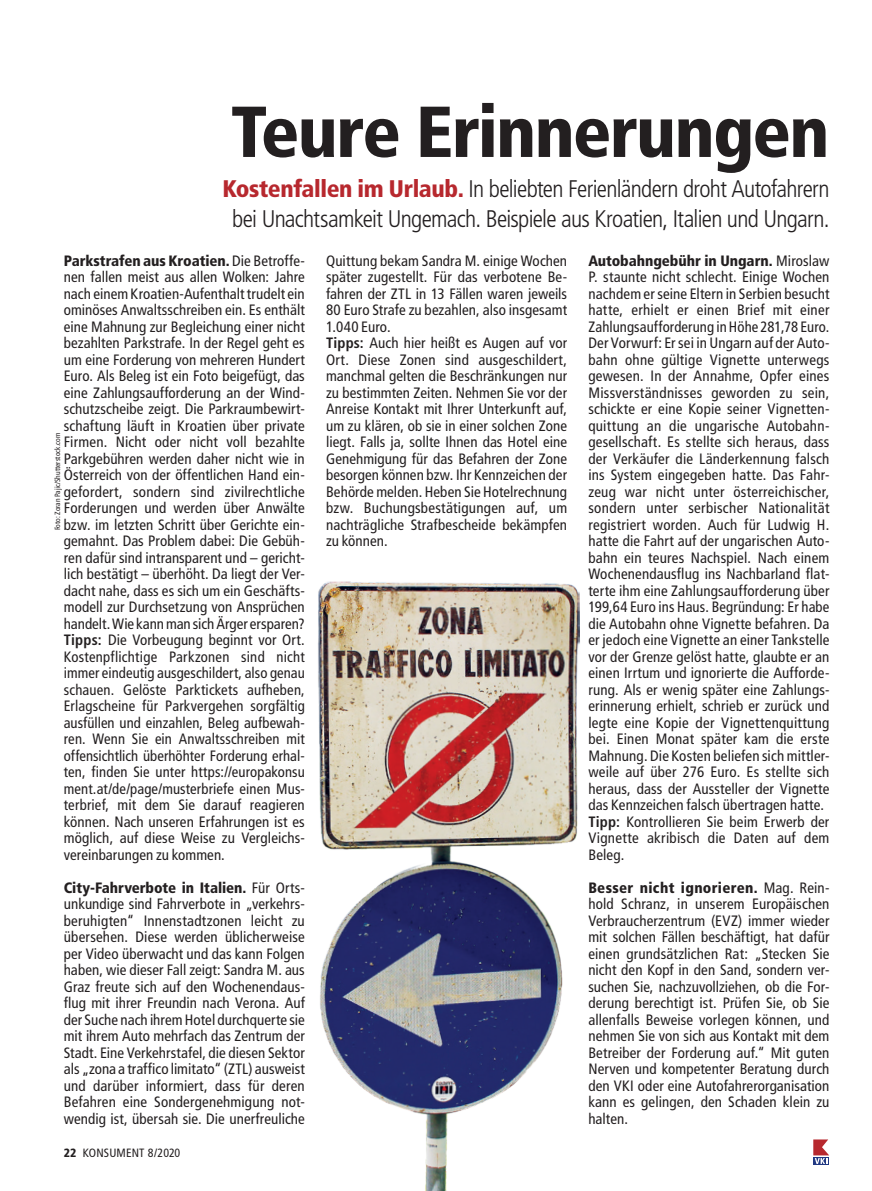
<style>
.page{position:relative;width:872px;height:1191px;background:#fff}
.page>*{position:absolute;margin:0;border:0;box-sizing:border-box;transform-origin:0 0}
.A_Titel_Test_Reports{font:900 condensed 72px "Frutiger LT Std";letter-spacing:-.025em;color:#231f20}
.A_Vorspann{font:300 condensed 24px/30px "Frutiger LT Std";letter-spacing:-.03em;color:#231f20;text-align:center}
.A_Spitzmarke_LT_Rubr{font:condensed 15px/16.5px "Frutiger LT Std";letter-spacing:.005em;color:#231f20;text-align:justify}
.A_Lauftext_Test_Repo{font:condensed 15px/16.5px "Frutiger LT Std";letter-spacing:.01em;color:#231f20;text-align:justify}
.t1{font:condensed 12px "Frutiger LT Std";letter-spacing:.005em;color:#231f20}
.A_Bildimpressum{font:condensed 7.5px "Frutiger LT Std";color:#231f20}
.s1{font-weight:900;color:#b7282e}
.s2{font-weight:900}
.s3{font-weight:700}
</style>
<div class="page">
<div style="left:813px;top:1157px;width:16px;height:8px;background:#203882"></div>
<svg style="left:813px;top:1139px;width:16px;height:25px"></svg>
<img style="left:318px;top:581px;width:262px;height:610px">
<p class="A_Titel_Test_Reports" style="left:231px;top:89px;width:600px">Teure Erinnerungen</p>
<p class="A_Vorspann" style="left:222px;top:174px;width:608px"><span class="s1">Kostenfallen im Urlaub.</span> In beliebten Ferienländern droht Autofahrern bei Unachtsamkeit Ungemach. Beispiele aus Kroatien, Italien und Ungarn.</p>
<p class="A_Spitzmarke_LT_Rubr" style="left:588px;top:252px;width:242px"><span class="s2">Autobahngebühr in Ungarn.</span> Miroslaw P. staunte nicht schlecht. Einige Wochen nachdem er seine Eltern in Serbien besucht hatte, erhielt er einen Brief mit einer Zahlungsaufforderung in Höhe 281,78 Euro.<br>Der Vorwurf: Er sei in Ungarn auf der Auto&shy;bahn ohne gültige Vignette unterwegs gewesen. In der Annahme, Opfer eines Missverständnisses geworden zu sein, schickte er eine Kopie seiner Vignetten&shy;quittung an die ungarische Autobahn&shy;gesellschaft. Es stellte sich heraus, dass der Verkäufer die Länderkennung falsch ins System eingegeben hatte. Das Fahr&shy;zeug war nicht unter österreichischer, sondern unter serbischer Nationalität registriert worden. Auch für Ludwig H. hatte die Fahrt auf der ungarischen Auto&shy;bahn ein teures Nachspiel. Nach einem Wochenendausflug ins Nachbarland flat&shy;terte ihm eine Zahlungsaufforderung über 199,64 Euro ins Haus. Begründung: Er habe die Autobahn ohne Vignette befahren. Da er jedoch eine Vignette an einer Tankstelle vor der Grenze gelöst hatte, glaubte er an einen Irrtum und ignorierte die Aufforde&shy;rung. Als er wenig später eine Zahlungs&shy;erinnerung erhielt, schrieb er zurück und legte eine Kopie der Vignettenquittung bei. Einen Monat später kam die erste Mahnung. Die Kosten beliefen sich mittler&shy;weile auf über 276 Euro. Es stellte sich heraus, dass der Aussteller der Vignette das Kennzeichen falsch übertragen hatte.</p>
<p class="A_Lauftext_Test_Repo" style="left:588px;top:813px;width:242px"><span class="s3">Tipp:</span> Kontrollieren Sie beim Erwerb der Vignette akribisch die Daten auf dem Beleg.</p>
<p class="A_Spitzmarke_LT_Rubr" style="left:588px;top:879px;width:242px"><span class="s2">Besser nicht ignorieren.</span> Mag. Rein&shy;hold Schranz, in unserem Europäischen Verbraucherzentrum (EVZ) immer wieder mit solchen Fällen beschäftigt, hat dafür einen grundsätzlichen Rat: „Stecken Sie nicht den Kopf in den Sand, sondern ver&shy;suchen Sie, nachzuvollziehen, ob die For&shy;derung berechtigt ist. Prüfen Sie, ob Sie allenfalls Beweise vorlegen können, und nehmen Sie von sich aus Kontakt mit dem Betreiber der Forderung auf.“ Mit guten Nerven und kompetenter Beratung durch den VKI oder eine Autofahrerorganisation kann es gelingen, den Schaden klein zu halten.</p>
<p class="A_Spitzmarke_LT_Rubr" style="left:64px;top:252px;width:242px"><span class="s2">Parkstrafen aus Kroatien.</span> Die Betroffe&shy;nen fallen meist aus allen Wolken: Jahre nach einem Kroatien-Aufenthalt trudelt ein ominöses Anwaltsschreiben ein. Es enthält eine Mahnung zur Begleichung einer nicht bezahlten Parkstrafe. In der Regel geht es um eine Forderung von mehreren Hundert Euro. Als Beleg ist ein Foto beigefügt, das eine Zahlungsaufforderung an der Wind&shy;schutzscheibe zeigt. Die Parkraumbewirt&shy;schaftung läuft in Kroatien über private Firmen. Nicht oder nicht voll bezahlte Parkgebühren werden daher nicht wie in Österreich von der öffentlichen Hand ein&shy;gefordert, sondern sind zivilrechtliche Forderungen und werden über Anwälte bzw. im letzten Schritt über Gerichte ein&shy;gemahnt. Das Problem dabei: Die Gebüh&shy;ren dafür sind intransparent und – gericht&shy;lich bestätigt – überhöht. Da liegt der Ver&shy;dacht nahe, dass es sich um ein Geschäfts&shy;modell zur Durchsetzung von Ansprüchen handelt. Wie kann man sich Ärger ersparen?</p>
<p class="A_Lauftext_Test_Repo" style="left:64px;top:632px;width:242px"><span class="s3">Tipps:</span> Die Vorbeugung beginnt vor Ort.<br>Kostenpflichtige Parkzonen sind nicht immer eindeutig ausgeschildert, also genau schauen. Gelöste Parktickets aufheben, Erlagscheine für Parkvergehen sorgfältig ausfüllen und einzahlen, Beleg aufbewah&shy;ren. Wenn Sie ein Anwaltsschreiben mit offensichtlich überhöhter Forderung erhal&shy;ten, finden Sie unter https://europakonsu ment.at/de/page/musterbriefe einen Mus&shy;terbrief, mit dem Sie darauf reagieren können. Nach unseren Erfahrungen ist es möglich, auf diese Weise zu Vergleichs&shy;vereinbarungen zu kommen.</p>
<p class="A_Spitzmarke_LT_Rubr" style="left:64px;top:879px;width:242px"><span class="s2">City-Fahrverbote in Italien.</span> Für Orts&shy;unkundige sind Fahrverbote in „verkehrs&shy;beruhigten“ Innenstadtzonen leicht zu übersehen. Diese werden üblicherweise per Video überwacht und das kann Folgen haben, wie dieser Fall zeigt: Sandra M. aus Graz freute sich auf den Wochenendaus&shy;flug mit ihrer Freundin nach Verona. Auf der Suche nach ihrem Hotel durchquerte sie mit ihrem Auto mehrfach das Zentrum der Stadt. Eine Verkehrstafel, die diesen Sektor als „zona a traffico limitato“ (ZTL) ausweist und darüber informiert, dass für deren Befahren eine Sondergenehmigung not&shy;wendig ist, übersah sie. Die unerfreuliche</p>
<p class="A_Spitzmarke_LT_Rubr" style="left:326px;top:252px;width:242px">Quittung bekam Sandra M. einige Wochen später zugestellt. Für das verbotene Be&shy;fahren der ZTL in 13 Fällen waren jeweils 80 Euro Strafe zu bezahlen, also insgesamt 1.040 Euro.</p>
<p class="A_Lauftext_Test_Repo" style="left:326px;top:335px;width:242px"><span class="s3">Tipps:</span> Auch hier heißt es Augen auf vor Ort. Diese Zonen sind ausgeschildert, manchmal gelten die Beschränkungen nur zu bestimmten Zeiten. Nehmen Sie vor der Anreise Kontakt mit Ihrer Unterkunft auf, um zu klären, ob sie in einer solchen Zone liegt. Falls ja, sollte Ihnen das Hotel eine Genehmigung für das Befahren der Zone besorgen können bzw. Ihr Kennzeichen der Behörde melden. Heben Sie Hotelrechnung bzw. Buchungsbestätigungen auf, um nachträgliche Strafbescheide bekämpfen zu können.</p>
<p class="A_Bildimpressum" style="left:53px;top:530px;width:99px;rotate:-90deg">Foto: Zoran Pajic/Shutterstock.com</p>
<p class="t1" style="left:64px;top:1145px;width:118px"><span class="s2">22</span> KONSUMENT 8/2020</p>
</div>
